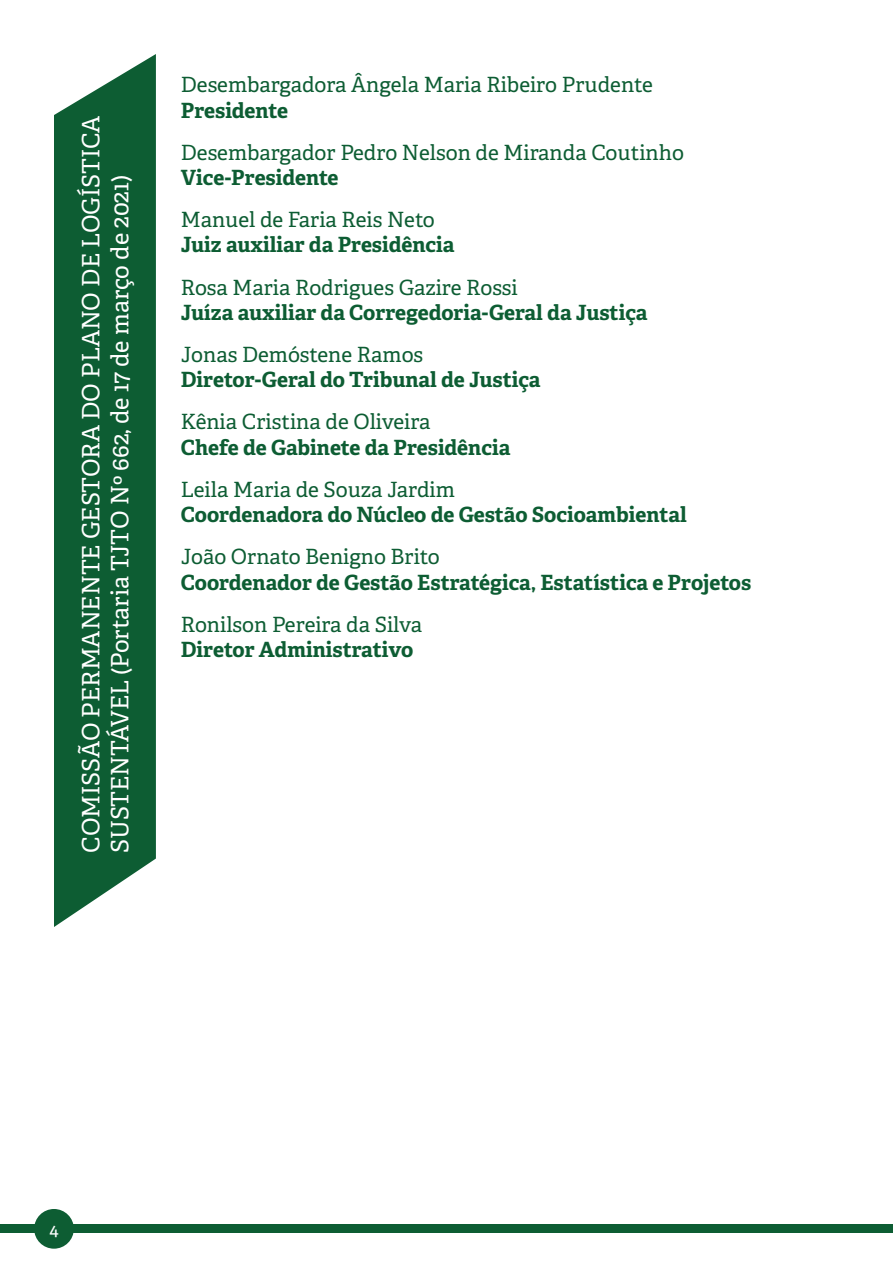
<style>
.page{position:relative;width:893px;height:1263px;background:#fff}
.page>*{position:absolute;margin:0;border:0;box-sizing:border-box;transform-origin:0 0}
.SECTION_TITLES{font:24px/28.8px "Adelle";color:#fff}
.ESPECIAL_SECTIONS{font:700 21px "Adelle";color:#0d5d33}
.ESPECIAL_SECTIONS-2{font:21px "Adelle";color:#0d5d33}
.t1{font:18px "Adelle";color:#fff}
</style>
<div class="page">
<svg style="left:54px;top:54px;width:102px;height:873px;background:#1e6942"></svg>
<div style="left:0;top:1224px;width:893px;height:9px;background:#0d5d33"></div>
<div style="left:34px;top:1209px;width:40px;height:40px;background:#0d5d33;border-radius:50%"></div>
<p class="SECTION_TITLES" style="left:77px;top:853px;width:739px;rotate:-90deg">COMISSÃO PERMANENTE GESTORA DO PLANO DE LOGÍSTICA<br>SUSTENTÁVEL (Portaria TJTO Nº 662, de 17 de março de 2021)</p>
<p class="ESPECIAL_SECTIONS-2" style="left:181px;top:72px;width:473px">Desembargadora Ângela Maria Ribeiro Prudente</p>
<p class="ESPECIAL_SECTIONS" style="left:181px;top:97px;width:109px">Presidente</p>
<p class="ESPECIAL_SECTIONS-2" style="left:181px;top:139px;width:505px">Desembargador Pedro Nelson de Miranda Coutinho</p>
<p class="ESPECIAL_SECTIONS" style="left:181px;top:164px;width:159px">Vice-Presidente</p>
<p class="ESPECIAL_SECTIONS-2" style="left:181px;top:207px;width:256px">Manuel de Faria Reis Neto</p>
<p class="ESPECIAL_SECTIONS" style="left:181px;top:232px;width:275px">Juiz auxiliar da Presidência</p>
<p class="ESPECIAL_SECTIONS-2" style="left:181px;top:274px;width:338px">Rosa Maria Rodrigues Gazire Rossi</p>
<p class="ESPECIAL_SECTIONS" style="left:181px;top:299px;width:468px">Juíza auxiliar da Corregedoria-Geral da Justiça</p>
<p class="ESPECIAL_SECTIONS-2" style="left:181px;top:342px;width:244px">Jonas Demóstene Ramos</p>
<p class="ESPECIAL_SECTIONS" style="left:181px;top:366px;width:361px">Diretor-Geral do Tribunal de Justiça</p>
<p class="ESPECIAL_SECTIONS-2" style="left:181px;top:409px;width:251px">Kênia Cristina de Oliveira</p>
<p class="ESPECIAL_SECTIONS" style="left:181px;top:434px;width:331px">Chefe de Gabinete da Presidência</p>
<p class="ESPECIAL_SECTIONS-2" style="left:181px;top:476px;width:276px">Leila Maria de Souza Jardim</p>
<p class="ESPECIAL_SECTIONS" style="left:181px;top:501px;width:507px">Coordenadora do Núcleo de Gestão Socioambiental</p>
<p class="ESPECIAL_SECTIONS-2" style="left:181px;top:544px;width:261px">João Ornato Benigno Brito</p>
<p class="ESPECIAL_SECTIONS" style="left:181px;top:569px;width:572px">Coordenador de Gestão Estratégica, Estatística e Projetos</p>
<p class="ESPECIAL_SECTIONS-2" style="left:181px;top:611px;width:243px">Ronilson Pereira da Silva</p>
<p class="ESPECIAL_SECTIONS" style="left:181px;top:636px;width:234px">Diretor Administrativo</p>
<p class="t1" style="left:49px;top:1218px;width:11px">4</p>
</div>
